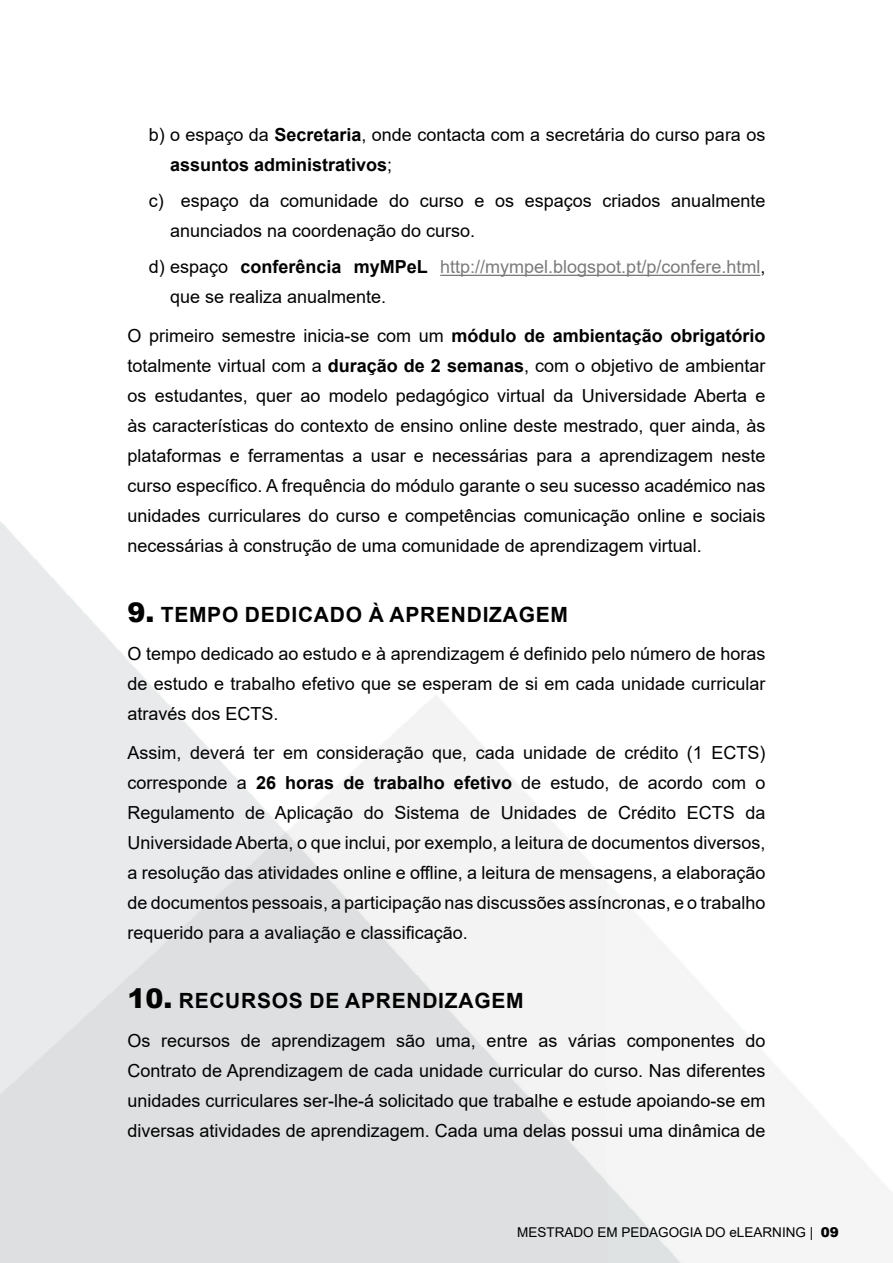
<style>
.page{position:relative;width:893px;height:1263px;background:#fff}
.page>*{position:absolute;margin:0;border:0;box-sizing:border-box;transform-origin:0 0}
.t1{font:700 21px "Arial";letter-spacing:.035em;color:#020202}
.t2{font:18px/30px "Arial";color:#020202;text-align:justify}
.t3{font:18px/30px "Arial";color:#7b7b7b}
.t4{font:13.5px "Arial";color:#000}
.s1{font-weight:700}
.s2{color:#020202}
.s3{font-weight:700;color:#020202}
.s4{font-weight:900;font-size:27px}
.s5{font-weight:900}
</style>
<div class="page">
<hr style="left:440px;top:275px;width:320px;height:1px;background:#7b7b7b">
<p class="t2" style="left:170px;top:119px;width:597px;text-indent:-21px">b) o espaço da <span class="s1">Secretaria</span>, onde contacta com a secretária do curso para os <span class="s1">assuntos administrativos</span>;</p>
<p class="t2" style="left:170px;top:186px;width:597px;text-indent:-21px">c) espaço da comunidade do curso e os espaços criados anualmente anunciados na coordenação do curso.</p>
<p class="t3" style="left:170px;top:252px;width:597px;text-indent:-21px"><span class="s2">d) espaço</span> <span class="s3">conferência myMPeL</span> http://mympel.blogspot.pt/p/confere.html<span class="s2">, que se realiza anualmente.</span></p>
<p class="t2" style="left:128px;top:321px;width:639px">O primeiro semestre inicia-se com um <span class="s1">módulo de ambientação obrigatório </span>totalmente virtual com a <span class="s1">duração de 2 semanas</span>, com o objetivo de ambientar os estudantes, quer ao modelo pedagógico virtual da Universidade Aberta e às características do contexto de ensino online deste mestrado, quer ainda, às plataformas e ferramentas a usar e necessárias para a aprendizagem neste curso específico. A frequência do módulo garante o seu sucesso académico nas unidades curriculares do curso e competências comunicação online e sociais necessárias à construção de uma comunidade de aprendizagem virtual.</p>
<p class="t1" style="left:128px;top:599px;width:442px"><span class="s4">9.</span> TEMPO DEDICADO À APRENDIZAGEM</p>
<p class="t2" style="left:128px;top:639px;width:639px">O tempo dedicado ao estudo e à aprendizagem é definido pelo número de horas de estudo e trabalho efetivo que se esperam de si em cada unidade curricular através dos ECTS.</p>
<p class="t2" style="left:128px;top:737px;width:639px">Assim, deverá ter em consideração que, cada unidade de crédito (1 ECTS) corresponde a <span class="s1">26 horas de trabalho efetivo</span> de estudo, de acordo com o Regulamento de Aplicação do Sistema de Unidades de Crédito ECTS da Universidade Aberta, o que inclui, por exemplo, a leitura de documentos diversos, a resolução das atividades online e offline, a leitura de mensagens, a elaboração de documentos pessoais, a participação nas discussões assíncronas, e o trabalho requerido para a avaliação e classificação.</p>
<p class="t1" style="left:128px;top:986px;width:398px"><span class="s4">10.</span> RECURSOS DE APRENDIZAGEM</p>
<p class="t2" style="left:128px;top:1025px;width:639px">Os recursos de aprendizagem são uma, entre as várias componentes do Contrato de Aprendizagem de cada unidade curricular do curso. Nas diferentes unidades curriculares ser-lhe-á solicitado que trabalhe e estude apoiando-se em diversas atividades de aprendizagem. Cada uma delas possui uma dinâmica de</p>
<p class="t4" style="left:517px;top:1223px;width:323px">MESTRADO EM PEDAGOGIA DO eLEARNING | <span class="s5">09</span></p>
</div>
